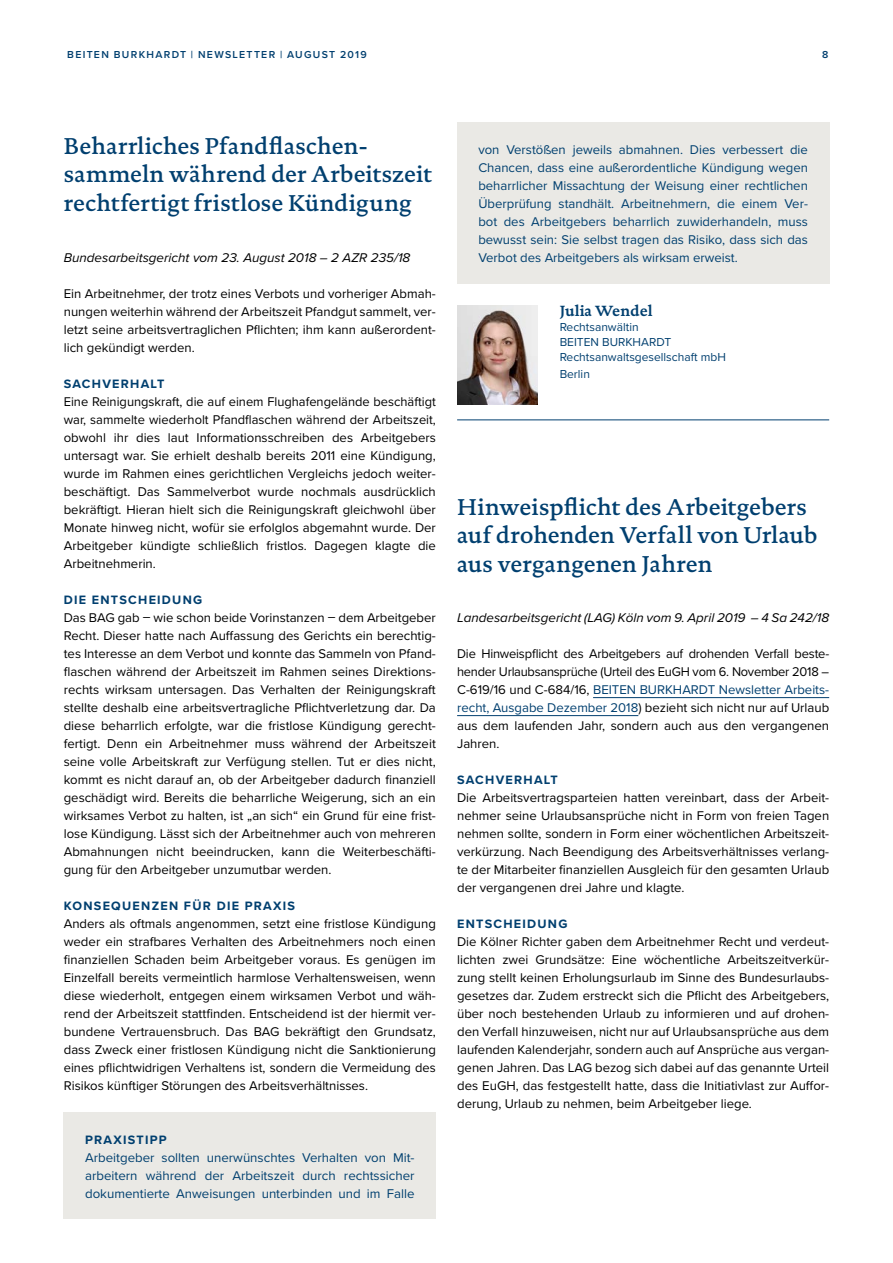
<style>
.page{position:relative;width:893px;height:1263px;background:#fff}
.page>*{position:absolute;margin:0;border:0;box-sizing:border-box;transform-origin:0 0}
.t1{font:500 23.25px/28.5px "DTL Documenta TOT";letter-spacing:.005em;color:#003f6f}
.t2{font:700 15px "DTL Documenta TOT";color:#003f6f}
.t3{font:13.2px/18px "Proxima Nova";color:#000;text-align:justify}
.t4{font:13.2px/18px "Proxima Nova";color:#003f6f;text-align:justify}
.t5{font:italic 13.2px "Proxima Nova";color:#000}
.t6{font:700 12.6px "Proxima Nova";letter-spacing:.1em;color:#003f6f}
.t7{font:12px/15px "Proxima Nova";color:#003f6f}
.t8{font:600 10.5px "Proxima Nova";letter-spacing:.125em;color:#003f6f}
.s1{color:#003f6f}
</style>
<div class="page">
<hr style="left:593px;top:697px;width:236px;height:1px;background:#003f6f">
<hr style="left:457px;top:715px;width:181px;height:1px;background:#003f6f">
<div style="left:64px;top:1113px;width:372px;height:106px;background:#eae9e5"></div>
<div style="left:457px;top:122px;width:372px;height:161px;background:#eae9e5"></div>
<img style="left:457px;top:306px;width:81px;height:99px">
<hr style="left:457px;top:419px;width:372px;height:1px;background:#003f6f">
<p class="t8" style="left:67px;top:47px;width:301px">BEITEN BURKHARDT | NEWSLETTER | AUGUST 2019</p>
<p class="t8" style="left:822px;top:47px;width:8px">8</p>
<h1 class="t1" style="left:64px;top:131px;width:370px">Beharrliches Pfandflaschen&shy;sammeln während der Arbeitszeit rechtfertigt fristlose Kündigung</h1>
<p class="t5" style="left:64px;top:248px;width:348px">Bundesarbeitsgericht vom 23. August 2018 – 2 AZR 235/18</p>
<p class="t3" style="left:64px;top:284px;width:374px">Ein Arbeitnehmer, der trotz eines Verbots und vorheriger Abmah&shy;nungen weiterhin während der Arbeitszeit Pfandgut sammelt, ver&shy;letzt seine arbeitsvertraglichen Pflichten; ihm kann außerordent&shy;lich gekündigt werden.</p>
<p class="t6" style="left:64px;top:374px;width:102px">SACHVERHALT</p>
<p class="t3" style="left:64px;top:392px;width:374px">Eine Reinigungskraft, die auf einem Flughafengelände beschäftigt war, sammelte wiederholt Pfandflaschen während der Arbeitszeit, obwohl ihr dies laut Informationsschreiben des Arbeitgebers untersagt war. Sie erhielt deshalb bereits 2011 eine Kündigung, wurde im Rahmen eines gerichtlichen Vergleichs jedoch weiter&shy;beschäftigt. Das Sammelverbot wurde nochmals ausdrücklich bekräftigt. Hieran hielt sich die Reinigungskraft gleichwohl über Monate hinweg nicht, wofür sie erfolglos abgemahnt wurde. Der Arbeitgeber kündigte schließlich fristlos. Dagegen klagte die Arbeitnehmerin.</p>
<p class="t6" style="left:64px;top:590px;width:140px">DIE ENTSCHEIDUNG</p>
<p class="t3" style="left:64px;top:608px;width:374px">Das BAG gab – wie schon beide Vorinstanzen – dem Arbeitgeber Recht. Dieser hatte nach Auffassung des Gerichts ein berechtig&shy;tes Interesse an dem Verbot und konnte das Sammeln von Pfand&shy;flaschen während der Arbeitszeit im Rahmen seines Direktions&shy;rechts wirksam untersagen. Das Verhalten der Reinigungskraft stellte deshalb eine arbeitsvertragliche Pflichtverletzung dar. Da diese beharrlich erfolgte, war die fristlose Kündigung gerecht&shy;fertigt. Denn ein Arbeitnehmer muss während der Arbeitszeit seine volle Arbeitskraft zur Verfügung stellen. Tut er dies nicht, kommt es nicht darauf an, ob der Arbeitgeber dadurch finanziell geschädigt wird. Bereits die beharrliche Weigerung, sich an ein wirksames Verbot zu halten, ist „an sich“ ein Grund für eine frist&shy;lose Kündigung. Lässt sich der Arbeitnehmer auch von mehreren Abmahnungen nicht beeindrucken, kann die Weiterbeschäfti&shy;gung für den Arbeitgeber unzumutbar werden.</p>
<p class="t6" style="left:64px;top:896px;width:233px">KONSEQUENZEN FÜR DIE PRAXIS</p>
<p class="t3" style="left:64px;top:914px;width:374px">Anders als oftmals angenommen, setzt eine fristlose Kündigung weder ein strafbares Verhalten des Arbeitnehmers noch einen finanziellen Schaden beim Arbeitgeber voraus. Es genügen im Einzelfall bereits vermeintlich harmlose Verhaltensweisen, wenn diese wiederholt, entgegen einem wirksamen Verbot und wäh&shy;rend der Arbeitszeit stattfinden. Entscheidend ist der hiermit ver&shy;bundene Vertrauensbruch. Das BAG bekräftigt den Grundsatz, dass Zweck einer fristlosen Kündigung nicht die Sanktionierung eines pflichtwidrigen Verhaltens ist, sondern die Vermeidung des Risikos künftiger Störungen des Arbeitsverhältnisses.</p>
<p class="t6" style="left:85px;top:1130px;width:83px">PRAXISTIPP</p>
<p class="t4" style="left:85px;top:1148px;width:331px">Arbeitgeber sollten unerwünschtes Verhalten von Mit&shy;arbeitern während der Arbeitszeit durch rechtssicher dokumentierte Anweisungen unterbinden und im Falle</p>
<p class="t4" style="left:478px;top:140px;width:331px">von Verstößen jeweils abmahnen. Dies verbessert die Chancen, dass eine außerordentliche Kündigung wegen beharrlicher Missachtung der Weisung einer rechtlichen Überprüfung standhält. Arbeitnehmern, die einem Ver&shy;bot des Arbeitgebers beharrlich zuwiderhandeln, muss bewusst sein: Sie selbst tragen das Risiko, dass sich das Verbot des Arbeitgebers als wirksam erweist.</p>
<p class="t2" style="left:560px;top:301px;width:95px">Julia Wendel</p>
<p class="t7" style="left:560px;top:319px;width:168px">Rechtsanwältin<br>BEITEN BURKHARDT<br>Rechtsanwaltsgesellschaft mbH</p>
<p class="t7" style="left:560px;top:366px;width:32px">Berlin</p>
<h1 class="t1" style="left:457px;top:492px;width:362px">Hinweispflicht des Arbeitgebers auf drohenden Verfall von Urlaub aus vergangenen Jahren</h1>
<p class="t5" style="left:457px;top:608px;width:374px">Landesarbeitsgericht (LAG) Köln vom 9. April 2019 – 4 Sa 242/18</p>
<p class="t3" style="left:457px;top:644px;width:374px">Die Hinweispflicht des Arbeitgebers auf drohenden Verfall beste&shy;hender Urlaubsansprüche (Urteil des EuGH vom 6. November 2018 – C-619/16 und C-684/16, <span class="s1">BEITEN BURKHARDT Newsletter Arbeits&shy;recht, Ausgabe Dezember 2018</span>) bezieht sich nicht nur auf Urlaub aus dem laufenden Jahr, sondern auch aus den vergangenen Jahren.</p>
<p class="t6" style="left:457px;top:770px;width:102px">SACHVERHALT</p>
<p class="t3" style="left:457px;top:788px;width:374px">Die Arbeitsvertragsparteien hatten vereinbart, dass der Arbeit&shy;nehmer seine Urlaubsansprüche nicht in Form von freien Tagen nehmen sollte, sondern in Form einer wöchentlichen Arbeitszeit&shy;verkürzung. Nach Beendigung des Arbeitsverhältnisses verlang&shy;te der Mitarbeiter finanziellen Ausgleich für den gesamten Urlaub der vergangenen drei Jahre und klagte.</p>
<p class="t6" style="left:457px;top:914px;width:112px">ENTSCHEIDUNG</p>
<p class="t3" style="left:457px;top:932px;width:374px">Die Kölner Richter gaben dem Arbeitnehmer Recht und verdeut&shy;lichten zwei Grundsätze: Eine wöchentliche Arbeitszeitverkür&shy;zung stellt keinen Erholungsurlaub im Sinne des Bundesurlaubs&shy;gesetzes dar. Zudem erstreckt sich die Pflicht des Arbeitgebers, über noch bestehenden Urlaub zu informieren und auf drohen&shy;den Verfall hinzuweisen, nicht nur auf Urlaubsansprüche aus dem laufenden Kalenderjahr, sondern auch auf Ansprüche aus vergan&shy;genen Jahren. Das LAG bezog sich dabei auf das genannte Urteil des EuGH, das festgestellt hatte, dass die Initiativlast zur Auffor&shy;derung, Urlaub zu nehmen, beim Arbeitgeber liege.</p>
</div>
